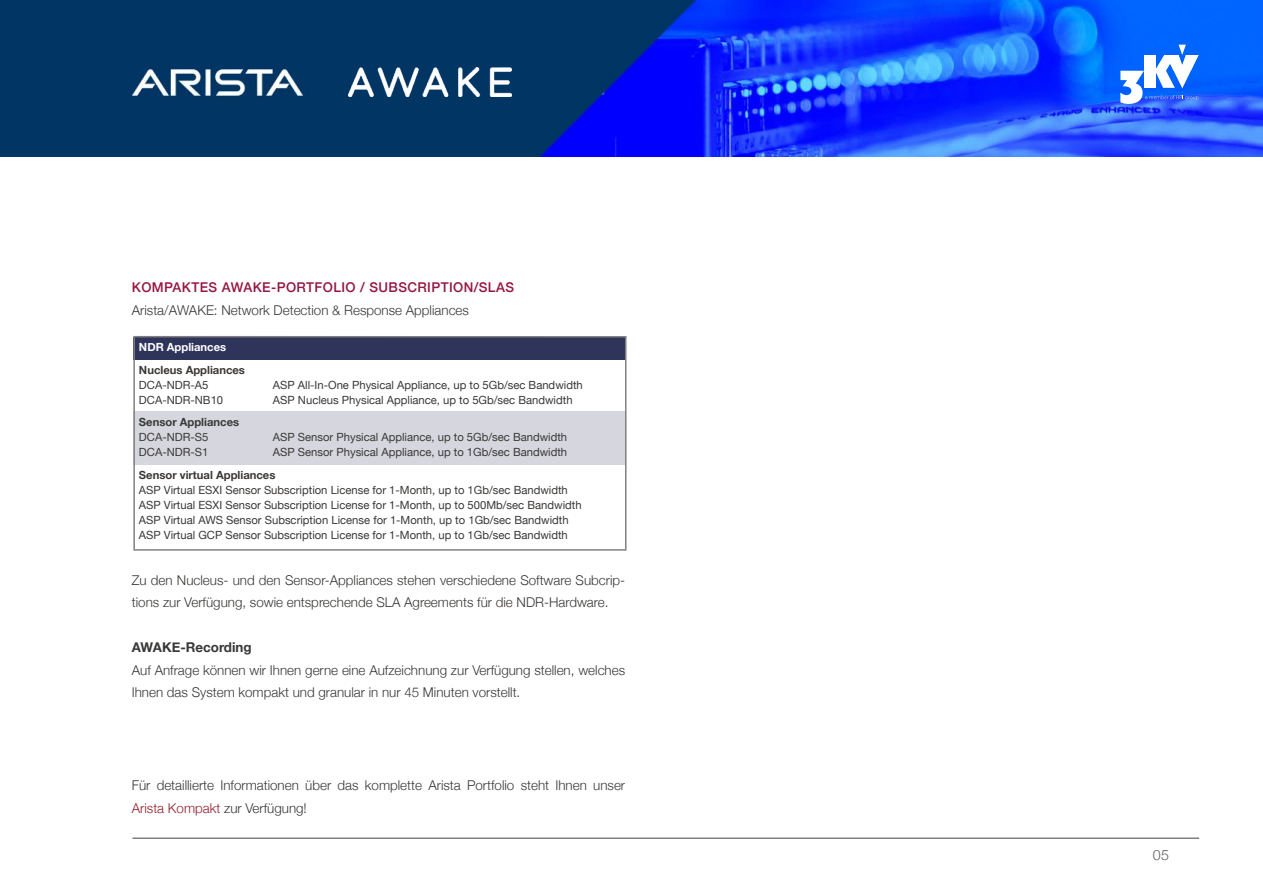
<style>
.page{position:relative;width:1263px;height:893px;background:#fff}
.page>*{position:absolute;margin:0;border:0;box-sizing:border-box;transform-origin:0 0}
.t1{font:300 14.25px "Helvetica Neue";color:#615e5b}
.t2{font:300 13.5px/22.5px "Helvetica Neue";color:#3a3836}
.t3{font:500 13.5px "Helvetica Neue";letter-spacing:.03em;color:#951744}
.t4{font:700 13.5px "Helvetica Neue";color:#3a3836}
.t5{font:11.25px/15px "Helvetica Neue";color:#3a3836}
.t6{font:700 11.25px "Helvetica Neue";color:#3a3836}
.t7{font:700 11.25px "Helvetica Neue";color:#fff}
.s1{color:#94212d}
</style>
<div class="page">
<hr style="left:132px;top:837px;width:1067px;height:2px;background:#82807f">
<img style="left:0;top:0;width:1263px;height:157px">
<div style="left:133px;top:411px;width:493px;height:54px;background:#d6d7de"></div>
<div style="left:133px;top:337px;width:493px;height:22px;background:#2f345b"></div>
<div style="left:133px;top:336px;width:493px;height:215px;border:2px solid #82807f"></div>
<svg style="left:1120px;top:45px;width:78px;height:59px"></svg>
<img style="left:349px;top:67px;width:163px;height:29px">
<p class="t3" style="left:132px;top:277px;width:384px">KOMPAKTES AWAKE-PORTFOLIO / SUBSCRIPTION/SLAS</p>
<p class="t2" style="left:132px;top:298px;width:339px">Arista/AWAKE: Network Detection &amp; Response Appliances</p>
<p class="t7" style="left:139px;top:339px;width:89px">NDR Appliances</p>
<p class="t6" style="left:139px;top:361px;width:108px">Nucleus Appliances</p>
<p class="t5" style="left:139px;top:378px;width:71px">DCA-NDR-A5</p>
<p class="t5" style="left:273px;top:378px;width:311px">ASP All-In-One Physical Appliance, up to 5Gb/sec Bandwidth</p>
<p class="t5" style="left:139px;top:393px;width:86px">DCA-NDR-NB10</p>
<p class="t5" style="left:273px;top:393px;width:301px">ASP Nucleus Physical Appliance, up to 5Gb/sec Bandwidth</p>
<p class="t6" style="left:139px;top:414px;width:102px">Sensor Appliances</p>
<p class="t5" style="left:139px;top:431px;width:71px">DCA-NDR-S5</p>
<p class="t5" style="left:273px;top:431px;width:296px">ASP Sensor Physical Appliance, up to 5Gb/sec Bandwidth</p>
<p class="t5" style="left:139px;top:446px;width:71px">DCA-NDR-S1</p>
<p class="t5" style="left:273px;top:446px;width:296px">ASP Sensor Physical Appliance, up to 1Gb/sec Bandwidth</p>
<p class="t6" style="left:139px;top:466px;width:138px">Sensor virtual Appliances</p>
<p class="t5" style="left:139px;top:483px;width:444px">ASP Virtual ESXI Sensor Subscription License for 1-Month, up to 1Gb/sec Bandwidth ASP Virtual ESXI Sensor Subscription License for 1-Month, up to 500Mb/sec Bandwidth ASP Virtual AWS Sensor Subscription License for 1-Month, up to 1Gb/sec Bandwidth ASP Virtual GCP Sensor Subscription License for 1-Month, up to 1Gb/sec Bandwidth</p>
<p class="t2" style="left:132px;top:568px;width:495px">Zu den Nucleus- und den Sensor-Appliances stehen verschiedene Software Subcrip&shy;tions zur Verfügung, sowie entsprechende SLA Agreements für die NDR-Hardware.</p>
<p class="t4" style="left:132px;top:637px;width:121px">AWAKE-Recording</p>
<p class="t2" style="left:132px;top:658px;width:495px">Auf Anfrage können wir Ihnen gerne eine Aufzeichnung zur Verfügung stellen, welches<br>Ihnen das System kompakt und granular in nur 45 Minuten vorstellt.</p>
<p class="t2" style="left:132px;top:773px;width:495px">Für detaillierte Informationen über das komplette Arista Portfolio steht Ihnen unser<br><span class="s1">Arista Kompakt</span> zur Verfügung!</p>
<p class="t1" style="left:1153px;top:844px;width:18px">05</p>
</div>
